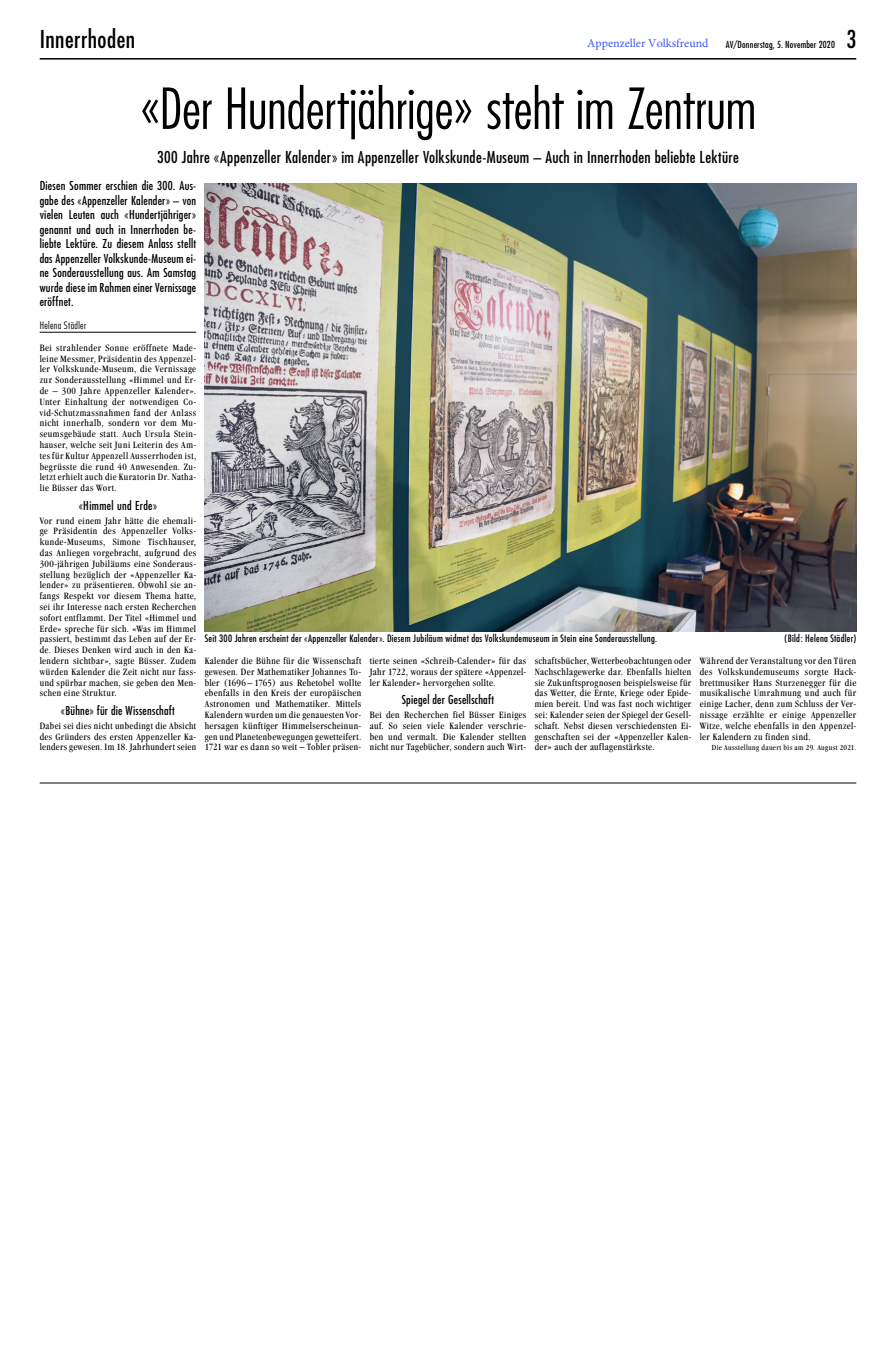
<style>
.page{position:relative;width:896px;height:1355px;background:#fff}
.page>*{position:absolute;margin:0;border:0;box-sizing:border-box;transform-origin:0 0}
.t1{font:300 condensed 55px "Futura";letter-spacing:-.005em;color:#000}
.t2{font:condensed 24px "Futura";letter-spacing:.02em;color:#000}
.t3{font:condensed 16px "Futura";letter-spacing:.02em;color:#000}
.t4{font:condensed 12px/14.5px "Futura";letter-spacing:.02em;color:#000;text-align:justify}
.t5{font:12px "Minion Pro";color:#4055ff}
.t6{font:condensed 10px/10.8px "Garamond";letter-spacing:.035em;color:#000;text-align:justify}
.t7{font:condensed 10px "Futura";letter-spacing:.025em;color:#000}
.t8{font:300 condensed 10px "Futura";letter-spacing:.035em;color:#000}
.t9{font:condensed 9.5px "Futura";letter-spacing:.02em;color:#000}
.t10{font:condensed 8px "Garamond";letter-spacing:.05em;color:#000}
</style>
<div class="page">
<hr style="left:40px;top:58px;width:816px;height:2px;background:#000">
<hr style="left:40px;top:783px;width:816px;height:1px;background:#000">
<hr style="left:40px;top:332px;width:156px;height:1px;background:#000">
<img style="left:205px;top:183px;width:651px;height:449px">
<h2 class="t2" style="left:40px;top:25px;width:97px">Innerrhoden</h2>
<p class="t9" style="left:726px;top:39px;width:111px">AV/Donnerstag, 5. November 2020</p>
<h2 class="t2" style="left:846px;top:25px;width:11px">3</h2>
<h1 class="t1" style="left:140px;top:76px;width:618px">«Der Hundertjährige» steht im Zentrum</h1>
<h3 class="t3" style="left:157px;top:147px;width:583px">300 Jahre «Appenzeller Kalender» im Appenzeller Volkskunde-Museum – Auch in Innerrhoden beliebte Lektüre</h3>
<p class="t4" style="left:40px;top:178px;width:158px">Diesen Sommer erschien die 300. Aus&shy;gabe des «Appenzeller Kalender» – von vielen Leuten auch «Hundertjähriger» genannt und auch in Innerrhoden be&shy;liebte Lektüre. Zu diesem Anlass stellt das Appenzeller Volkskunde-Museum ei&shy;ne Sonderausstellung aus. Am Samstag wurde diese im Rahmen einer Vernissage eröffnet.</p>
<p class="t8" style="left:40px;top:320px;width:48px">Helena Städler</p>
<p class="t6" style="left:40px;top:342px;width:158px">Bei strahlender Sonne eröffnete Made&shy;leine Messmer, Präsidentin des Appenzel&shy;ler Volkskunde-Museum, die Vernissage zur Sonderausstellung «Himmel und Er&shy;de – 300 Jahre Appenzeller Kalender».<br>Unter Einhaltung der notwendigen Co&shy;vid-Schutzmassnahmen fand der Anlass nicht innerhalb, sondern vor dem Mu&shy;seumsgebäude statt. Auch Ursula Stein&shy;hauser, welche seit Juni Leiterin des Am&shy;tes für Kultur Appenzell Ausserrhoden ist, begrüsste die rund 40 Anwesenden. Zu&shy;letzt erhielt auch die Kuratorin Dr. Natha&shy;lie Büsser das Wort.</p>
<p class="t4" style="left:79px;top:498px;width:80px">«Himmel und Erde»</p>
<p class="t6" style="left:40px;top:515px;width:158px">Vor rund einem Jahr hätte die ehemali&shy;ge Präsidentin des Appenzeller Volks&shy;kunde-Museums, Simone Tischhauser, das Anliegen vorgebracht, aufgrund des 300-jährigen Jubiläums eine Sonderaus&shy;stellung bezüglich der «Appenzeller Ka&shy;lender» zu präsentieren. Obwohl sie an&shy;fangs Respekt vor diesem Thema hatte, sei ihr Interesse nach ersten Recherchen sofort entflammt. Der Titel «Himmel und Erde» spreche für sich. «Was im Himmel passiert, bestimmt das Leben auf der Er&shy;de. Dieses Denken wird auch in den Ka&shy;lendern sichtbar», sagte Büsser. Zudem würden Kalender die Zeit nicht nur fass&shy;und spürbar machen, sie geben den Men&shy;schen eine Struktur.</p>
<p class="t4" style="left:61px;top:703px;width:115px">«Bühne» für die Wissenschaft</p>
<p class="t6" style="left:40px;top:720px;width:158px">Dabei sei dies nicht unbedingt die Absicht des Gründers des ersten Appenzeller Ka&shy;lenders gewesen. Im 18. Jahrhundert seien</p>
<p class="t5" style="left:587px;top:35px;width:123px">Appenzeller Volksfreund</p>
<p class="t7" style="left:205px;top:633px;width:454px">Seit 300 Jahren erscheint der «Appenzeller Kalender». Diesem Jubiläum widmet das Volkskundemuseum in Stein eine Sonderausstellung.</p>
<p class="t7" style="left:784px;top:633px;width:73px">(Bild: Helena Städler)</p>
<p class="t6" style="left:205px;top:655px;width:158px">Kalender die Bühne für die Wissenschaft gewesen. Der Mathematiker Johannes To&shy;bler (1696 – 1765) aus Rehetobel wollte ebenfalls in den Kreis der europäischen Astronomen und Mathematiker. Mittels Kalendern wurden um die genauesten Vor&shy;hersagen künftiger Himmelserscheinun&shy;gen und Planetenbewegungen gewetteifert.<br>1721 war es dann so weit – Tobler präsen-</p>
<p class="t6" style="left:370px;top:655px;width:158px">tierte seinen «Schreib-Calender» für das Jahr 1722, woraus der spätere «Appenzel&shy;ler Kalender» hervorgehen sollte.</p>
<p class="t6" style="left:535px;top:655px;width:158px">schaftsbücher, Wetterbeobachtungen oder Nachschlagewerke dar. Ebenfalls hielten sie Zukunftsprognosen beispielsweise für das Wetter, die Ernte, Kriege oder Epide&shy;mien bereit. Und was fast noch wichtiger sei: Kalender seien der Spiegel der Gesell&shy;schaft. Nebst diesen verschiedensten Ei&shy;genschaften sei der «Appenzeller Kalen&shy;der» auch der auflagenstärkste.</p>
<p class="t6" style="left:700px;top:655px;width:158px">Während der Veranstaltung vor den Türen des Volkskundemuseums sorgte Hack&shy;brettmusiker Hans Sturzenegger für die musikalische Umrahmung und auch für einige Lacher, denn zum Schluss der Ver&shy;nissage erzählte er einige Appenzeller Witze, welche ebenfalls in den Appenzel&shy;ler Kalendern zu finden sind.</p>
<p class="t4" style="left:402px;top:693px;width:94px">Spiegel der Gesellschaft</p>
<p class="t6" style="left:370px;top:709px;width:158px">Bei den Recherchen fiel Büsser Einiges auf. So seien viele Kalender verschrie&shy;ben und vermalt. Die Kalender stellten nicht nur Tagebücher, sondern auch Wirt-</p>
<p class="t10" style="left:712px;top:743px;width:146px">Die Ausstellung dauert bis am 29. August 2021.</p>
</div>
